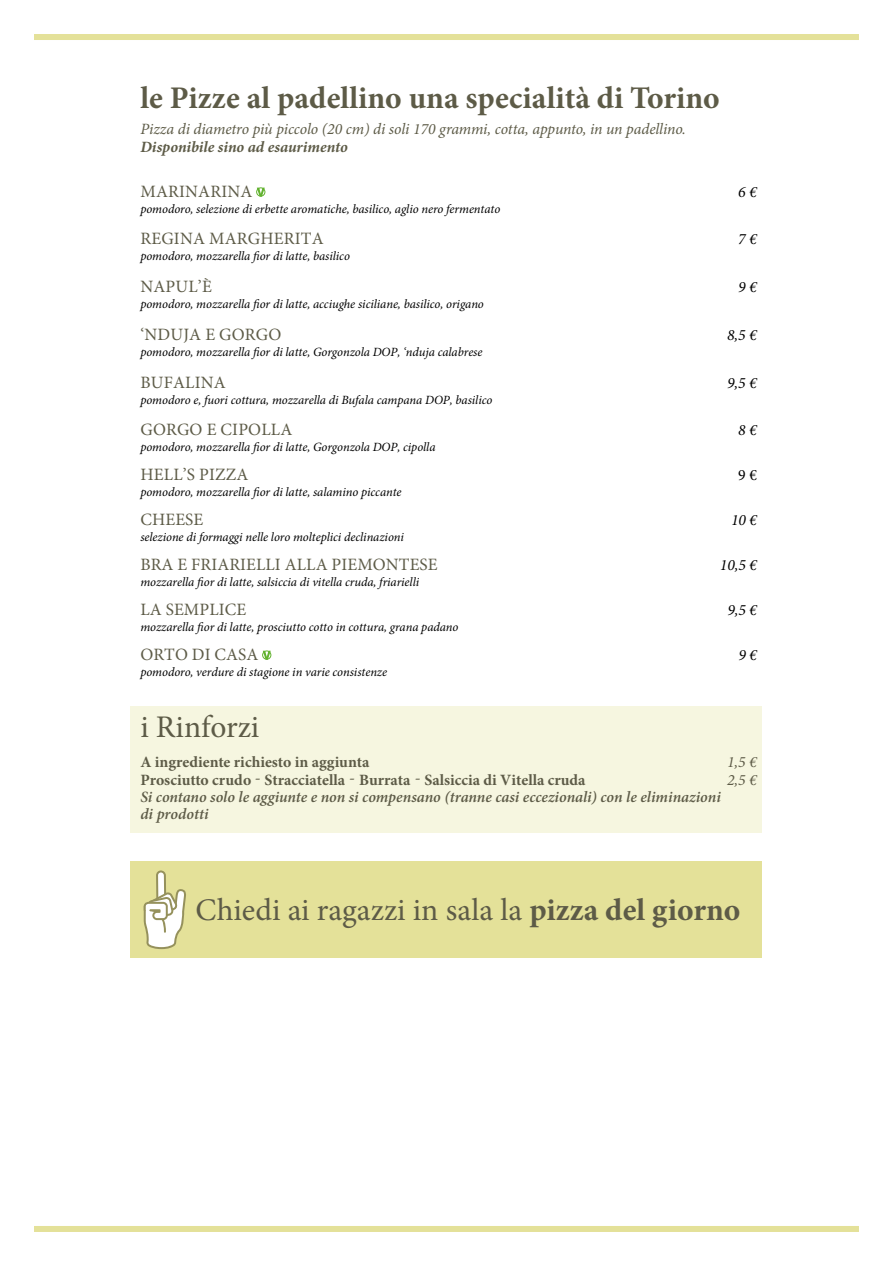
<style>
.page{position:relative;width:893px;height:1263px;background:#fff}
.page>*{position:absolute;margin:0;border:0;box-sizing:border-box;transform-origin:0 0}
.t1{font:31.5px "Minion Pro";color:#5d5b47}
.t2{font:700 31.5px "Minion Pro";color:#5d5b47}
.t3{font:17.4px "Minion Pro";letter-spacing:.01em;color:#5d5b47}
.t4{font:700 15.75px "Minion Pro";color:#5d5b47}
.t5{font:italic 600 15.75px/17.4px "Minion Pro";color:#5d5b47}
.t6{font:italic 15.75px "Minion Pro";letter-spacing:-.01em;color:#5d5b47}
.t7{font:italic 15.75px "Minion Pro";color:#000}
.t8{font:italic 700 15.75px "Minion Pro";letter-spacing:-.005em;color:#5d5b47}
.t9{font:15.75px "Minion Pro";color:#000}
.t10{font:italic 12.6px "Minion Pro";letter-spacing:-.005em;color:#000}
.s1{font-weight:400;font-style:italic;font-size:17.4px}
.s2{font-weight:700}
</style>
<div class="page">
<div style="left:34px;top:34px;width:825px;height:6px;background:#e4e199"></div>
<div style="left:34px;top:1226px;width:825px;height:6px;background:#e4e199"></div>
<div style="left:131px;top:706px;width:631px;height:127px;background:#f6f6e0"></div>
<div style="left:131px;top:862px;width:631px;height:96px;background:#e4e199"></div>
<div style="left:256px;top:188px;width:9px;height:8px;border:1px solid #62b22f;border-radius:50%"></div>
<svg style="left:257px;top:188px;width:8px;height:9px"></svg>
<div style="left:262px;top:651px;width:9px;height:8px;border:1px solid #62b22f;border-radius:50%"></div>
<svg style="left:263px;top:651px;width:8px;height:9px"></svg>
<svg style="left:144px;top:870px;width:42px;height:79px"></svg>
<h1 class="t2" style="left:140px;top:76px;width:581px">le Pizze al padellino una specialità di Torino</h1>
<p class="t6" style="left:140px;top:118px;width:547px">Pizza di diametro più piccolo (20 cm) di soli 170 grammi, cotta, appunto, in un padellino.</p>
<p class="t8" style="left:140px;top:135px;width:209px">Disponibile sino ad esaurimento</p>
<h2 class="t3" style="left:140px;top:179px;width:113px">MARINARINA</h2>
<p class="t7" style="left:738px;top:181px;width:20px">6 €</p>
<p class="t10" style="left:140px;top:200px;width:361px">pomodoro, selezione di erbette aromatiche, basilico, aglio nero fermentato</p>
<h2 class="t3" style="left:140px;top:227px;width:185px">REGINA MARGHERITA</h2>
<p class="t7" style="left:738px;top:229px;width:20px">7 €</p>
<p class="t10" style="left:140px;top:248px;width:211px">pomodoro, mozzarella fior di latte, basilico</p>
<h2 class="t3" style="left:140px;top:275px;width:73px">NAPUL’È</h2>
<p class="t7" style="left:738px;top:276px;width:20px">9 €</p>
<p class="t10" style="left:140px;top:296px;width:345px">pomodoro, mozzarella fior di latte, acciughe siciliane, basilico, origano</p>
<h2 class="t3" style="left:140px;top:323px;width:142px">‘NDUJA E GORGO</h2>
<p class="t7" style="left:727px;top:324px;width:31px">8,5 €</p>
<p class="t10" style="left:140px;top:343px;width:344px">pomodoro, mozzarella fior di latte, Gorgonzola DOP, ‘nduja calabrese</p>
<h2 class="t3" style="left:140px;top:370px;width:87px">BUFALINA</h2>
<p class="t7" style="left:727px;top:372px;width:31px">9,5 €</p>
<p class="t10" style="left:140px;top:391px;width:354px">pomodoro e, fuori cottura, mozzarella di Bufala campana DOP, basilico</p>
<h2 class="t3" style="left:140px;top:418px;width:153px">GORGO E CIPOLLA</h2>
<p class="t7" style="left:738px;top:419px;width:20px">8 €</p>
<p class="t10" style="left:140px;top:439px;width:297px">pomodoro, mozzarella fior di latte, Gorgonzola DOP, cipolla</p>
<h2 class="t3" style="left:140px;top:463px;width:110px">HELL’S PIZZA</h2>
<p class="t9" style="left:738px;top:465px;width:20px">9 €</p>
<p class="t10" style="left:140px;top:484px;width:263px">pomodoro, mozzarella fior di latte, salamino piccante</p>
<h2 class="t3" style="left:140px;top:508px;width:64px">CHEESE</h2>
<p class="t7" style="left:731px;top:509px;width:27px">10 €</p>
<p class="t10" style="left:140px;top:528px;width:265px">selezione di formaggi nelle loro molteplici declinazioni</p>
<h2 class="t3" style="left:140px;top:553px;width:299px">BRA E FRIARIELLI ALLA PIEMONTESE</h2>
<p class="t7" style="left:720px;top:554px;width:38px">10,5 €</p>
<p class="t10" style="left:140px;top:573px;width:280px">mozzarella fior di latte, salsiccia di vitella cruda, friarielli</p>
<h2 class="t3" style="left:140px;top:598px;width:107px">LA SEMPLICE</h2>
<p class="t7" style="left:727px;top:599px;width:31px">9,5 €</p>
<p class="t10" style="left:140px;top:618px;width:320px">mozzarella fior di latte, prosciutto cotto in cottura, grana padano</p>
<h2 class="t3" style="left:140px;top:642px;width:120px">ORTO DI CASA</h2>
<p class="t7" style="left:738px;top:644px;width:20px">9 €</p>
<p class="t10" style="left:140px;top:663px;width:248px">pomodoro, verdure di stagione in varie consistenze</p>
<h1 class="t1" style="left:140px;top:706px;width:121px">i Rinforzi</h1>
<p class="t4" style="left:140px;top:751px;width:231px">A ingrediente richiesto in aggiunta</p>
<p class="t6" style="left:727px;top:751px;width:31px">1,5 €</p>
<p class="t4" style="left:140px;top:768px;width:447px">Prosciutto crudo <span class="s1">-</span> Stracciatella <span class="s1">-</span> Burrata <span class="s1">-</span> Salsiccia di Vitella cruda</p>
<p class="t6" style="left:727px;top:769px;width:31px">2,5 €</p>
<p class="t5" style="left:140px;top:788px;width:582px">Si contano solo le aggiunte e non si compensano (tranne casi eccezionali) con le eliminazioni di prodotti</p>
<h1 class="t1" style="left:196px;top:889px;width:546px">Chiedi ai ragazzi in sala la <span class="s2">pizza del giorno</span></h1>
</div>
